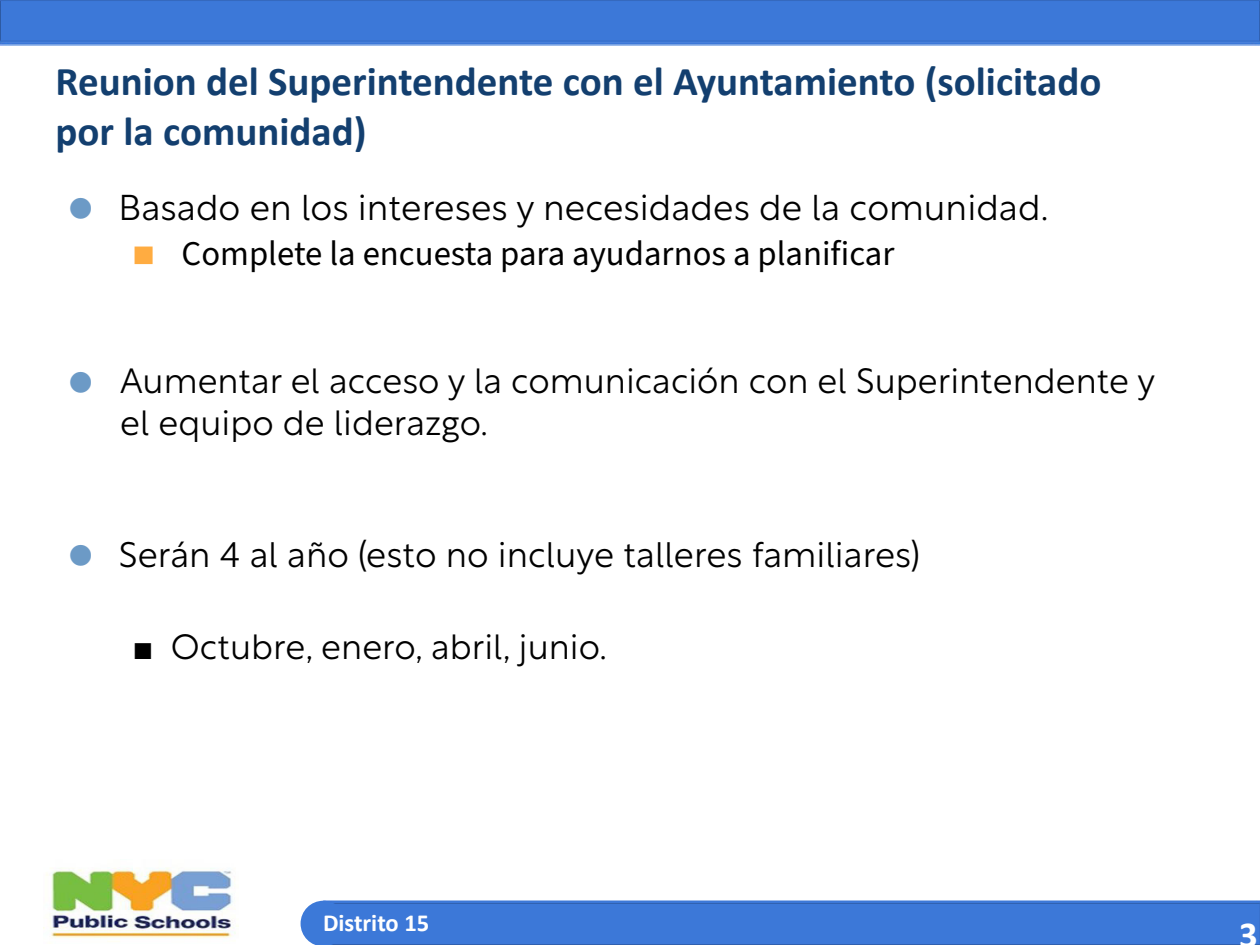
<style>
.page{position:relative;width:1260px;height:945px;background:#fff}
.page>*{position:absolute;margin:0;border:0;box-sizing:border-box;transform-origin:0 0}
.t1{font:700 40.95px/49.2px "Calibri";color:#133f6f}
.t2{font:700 36.75px "Calibri";color:#fff}
.t3{font:300 35.88px "Rustica";color:#000}
.t4{font:300 35.35px "Rustica";color:#000}
.t5{font:300 35px/42px "Rustica";color:#000}
.t6{font:34.65px "Source Sans 3";color:#000}
.t7{font:700 24.5px "Calibri";color:#fff}
.s1{font-size:38.5px;color:#6c9ac6}
.s2{font-family:"Rustica";font-weight:300;font-size:38.5px;color:#ffac41}
.s3{font-family:"Times New Roman";font-weight:400}
</style>
<div class="page">
<div style="left:323px;top:900px;width:937px;height:45px;background:#3c78d8"></div>
<img style="left:0;top:0;width:1260px;height:45px">
<svg style="left:301px;top:901px;width:45px;height:44px"></svg>
<img style="left:43px;top:867px;width:195px;height:71px">
<p class="t1" style="left:56px;top:56px;width:1047px">Reunion del Superintendente con el Ayuntamiento (solicitado por la comunidad)</p>
<p class="t3" style="left:68px;top:176px;width:982px"><span class="s1">●</span> Basado en los intereses y necesidades de la comunidad.</p>
<p class="t6" style="left:131px;top:232px;width:765px"><span class="s2">■</span> Complete la encuesta para ayudarnos a planificar</p>
<p class="t5" style="left:120px;top:356px;width:1037px;text-indent:-52px"><span class="s1">●</span> Aumentar el acceso y la comunicación con el Superintendente y el equipo de liderazgo.</p>
<p class="t4" style="left:68px;top:524px;width:854px"><span class="s1">●</span> Serán 4 al año (esto no incluye talleres familiares)</p>
<p class="t5" style="left:132px;top:622px;width:476px"><span class="s3">■</span> Octubre, enero, abril, junio.</p>
<p class="t7" style="left:323px;top:906px;width:108px">Distrito 15</p>
<p class="t2" style="left:1239px;top:909px;width:20px">3</p>
</div>
